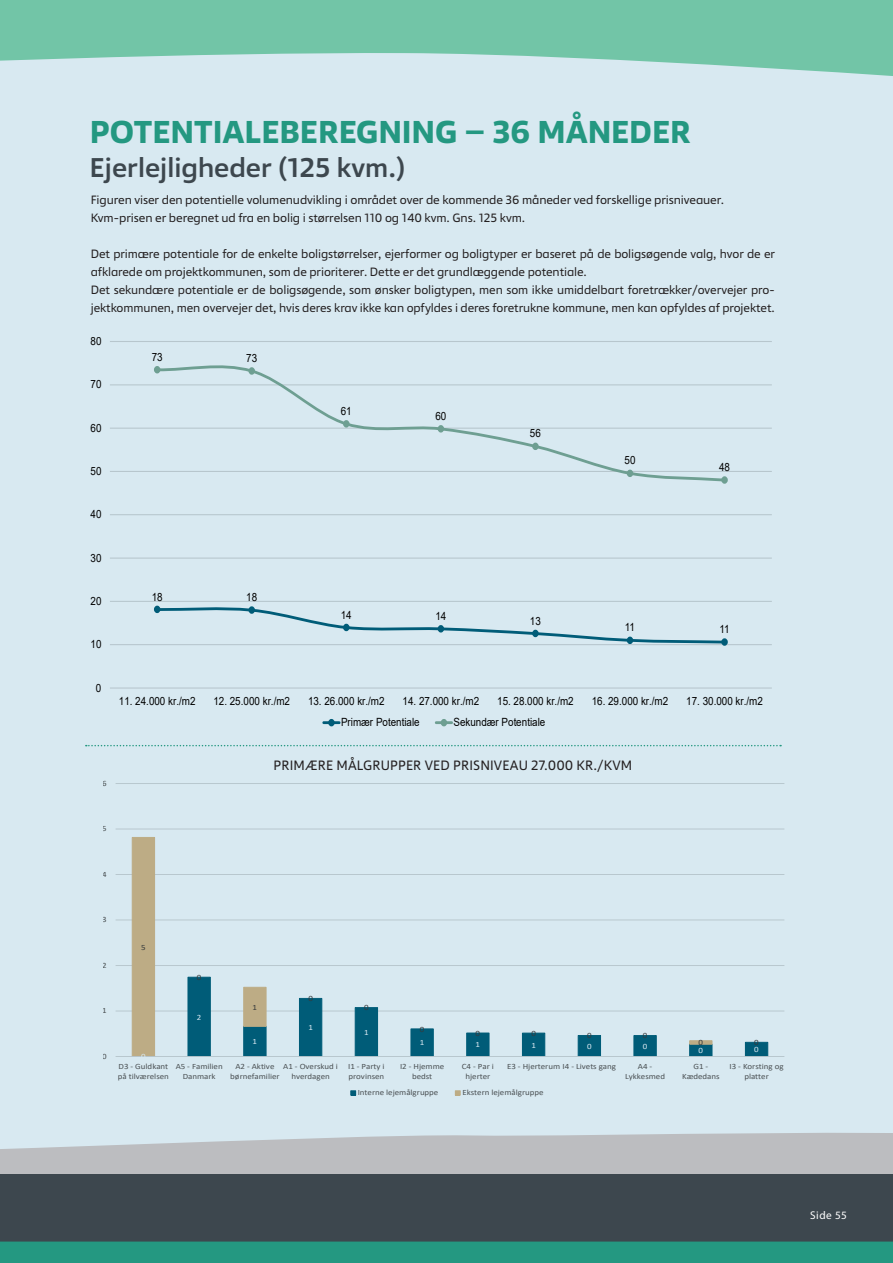
<style>
.page{position:relative;width:893px;height:1263px;background:#d8e9f1}
.page>*{position:absolute;margin:0;border:0;box-sizing:border-box;transform-origin:0 0}
.t1{font:700 31.5px "Vast";letter-spacing:.01em;color:#249881}
.t2{font:500 27px "Vast";color:#3d474e}
.R4{font:13.5px "Vast";letter-spacing:.01em;color:#231f20}
.brødtekst{font:12px/18px "Vast";letter-spacing:-.01em;color:#231f20}
.t3{font:11.25px "Arial";letter-spacing:.005em;color:#000;scale:.87 1}
.t4{font:11.25px "Myriad Pro";letter-spacing:.04em;color:#fff}
.t5{font:8.1px/9.8px "Calibri";color:#595959;text-align:center;scale:1.11 1}
.t6{font:8.1px "Calibri";color:#fff;scale:1.11 1}
.t7{font:8.1px "Calibri";color:#404040;scale:1.11 1}
</style>
<div class="page">
<svg style="left:0;top:1132px;width:893px;height:42px;background:#bfc3c6"></svg>
<svg style="left:0;top:0;width:893px;height:76px;fill:#72c5a7"></svg>
<div style="left:0;top:1174px;width:893px;height:89px;background:#3d474e"></div>
<div style="left:0;top:1241px;width:893px;height:22px;background:#249881"></div>
<svg style="left:86px;top:745px;width:695px;height:1px"></svg>
<hr style="left:110px;top:644px;width:662px;height:1px;background:#d9d9d9">
<hr style="left:110px;top:601px;width:662px;height:1px;background:#d9d9d9">
<hr style="left:110px;top:558px;width:662px;height:1px;background:#d9d9d9">
<hr style="left:110px;top:514px;width:662px;height:1px;background:#d9d9d9">
<hr style="left:110px;top:471px;width:662px;height:1px;background:#d9d9d9">
<hr style="left:110px;top:428px;width:662px;height:1px;background:#d9d9d9">
<hr style="left:110px;top:385px;width:662px;height:1px;background:#d9d9d9">
<hr style="left:110px;top:341px;width:662px;height:1px;background:#d9d9d9">
<hr style="left:110px;top:688px;width:662px;height:1px;background:#d9d9d9">
<div style="left:154px;top:606px;width:7px;height:7px;border:3px solid #006580;border-radius:50%"></div>
<div style="left:248px;top:606px;width:7px;height:8px;border:3px solid #006580;border-radius:50%"></div>
<svg style="left:155px;top:607px;width:572px;height:38px"></svg>
<div style="left:721px;top:638px;width:7px;height:8px;border:3px solid #006580;border-radius:50%"></div>
<svg style="left:155px;top:365px;width:572px;height:117px"></svg>
<div style="left:154px;top:366px;width:7px;height:7px;border:3px solid #83af9b;border-radius:50%"></div>
<div style="left:248px;top:367px;width:7px;height:8px;border:3px solid #83af9b;border-radius:50%"></div>
<div style="left:343px;top:420px;width:7px;height:7px;border:3px solid #83af9b;border-radius:50%"></div>
<div style="left:438px;top:425px;width:6px;height:7px;border:3px solid #83af9b;border-radius:50%"></div>
<div style="left:532px;top:443px;width:7px;height:7px;border:3px solid #83af9b;border-radius:50%"></div>
<div style="left:627px;top:470px;width:6px;height:7px;border:3px solid #83af9b;border-radius:50%"></div>
<div style="left:721px;top:476px;width:7px;height:8px;border:3px solid #83af9b;border-radius:50%"></div>
<hr style="left:324px;top:721px;width:15px;height:3px;background:#006580">
<div style="left:328px;top:719px;width:7px;height:7px;border:3px solid #006580;border-radius:50%"></div>
<hr style="left:436px;top:721px;width:16px;height:3px;background:#83af9b">
<div style="left:441px;top:719px;width:6px;height:7px;border:3px solid #83af9b;border-radius:50%"></div>
<hr style="left:116px;top:1011px;width:668px;height:1px;background:#d9d9d9">
<hr style="left:116px;top:965px;width:668px;height:1px;background:#d9d9d9">
<hr style="left:116px;top:920px;width:668px;height:1px;background:#d9d9d9">
<hr style="left:116px;top:874px;width:668px;height:1px;background:#d9d9d9">
<hr style="left:116px;top:829px;width:668px;height:1px;background:#d9d9d9">
<hr style="left:116px;top:783px;width:668px;height:1px;background:#d9d9d9">
<svg style="left:713px;top:1010px;width:55px;height:46px"></svg>
<svg style="left:132px;top:837px;width:581px;height:219px"></svg>
<hr style="left:116px;top:1056px;width:668px;height:1px;background:#d9d9d9">
<svg style="left:350px;top:1090px;width:6px;height:5px"></svg>
<svg style="left:455px;top:1090px;width:5px;height:5px"></svg>
<p class="t1" style="left:90px;top:111px;width:602px">POTENTIALEBEREGNING – 36 MÅNEDER</p>
<p class="t2" style="left:90px;top:150px;width:317px">Ejerlejligheder (125 kvm.)</p>
<p class="brødtekst" style="left:91px;top:190px;width:635px">Figuren viser den potentielle volumenudvikling i området over de kommende 36 måneder ved forskellige prisniveauer.</p>
<p class="brødtekst" style="left:91px;top:208px;width:436px">Kvm-prisen er beregnet ud fra en bolig i størrelsen 110 og 140 kvm. Gns. 125 kvm.</p>
<p class="brødtekst" style="left:91px;top:244px;width:686px">Det primære potentiale for de enkelte boligstørrelser, ejerformer og boligtyper er baseret på de boligsøgende valg, hvor de er afklarede om projektkommunen, som de prioriterer. Dette er det grundlæggende potentiale.</p>
<p class="brødtekst" style="left:91px;top:280px;width:686px">Det sekundære potentiale er de boligsøgende, som ønsker boligtypen, men som ikke umiddelbart foretrækker/overvejer pro&shy;jektkommunen, men overvejer det, hvis deres krav ikke kan opfyldes i deres foretrukne kommune, men kan opfyldes af projektet.</p>
<p class="t3" style="left:90px;top:333px;width:14px">80</p>
<p class="t3" style="left:90px;top:377px;width:14px">70</p>
<p class="t3" style="left:90px;top:420px;width:14px">60</p>
<p class="t3" style="left:90px;top:463px;width:14px">50</p>
<p class="t3" style="left:152px;top:349px;width:14px">73</p>
<p class="t3" style="left:246px;top:350px;width:14px">73</p>
<p class="t3" style="left:341px;top:403px;width:14px">61</p>
<p class="t3" style="left:435px;top:408px;width:14px">60</p>
<p class="t3" style="left:530px;top:426px;width:14px">56</p>
<p class="t3" style="left:624px;top:453px;width:14px">50</p>
<p class="t3" style="left:719px;top:459px;width:14px">48</p>
<p class="t3" style="left:90px;top:507px;width:14px">40</p>
<p class="t3" style="left:90px;top:550px;width:14px">30</p>
<p class="t3" style="left:90px;top:593px;width:14px">20</p>
<p class="t3" style="left:90px;top:637px;width:14px">10</p>
<p class="t3" style="left:152px;top:589px;width:14px">18</p>
<p class="t3" style="left:246px;top:589px;width:14px">18</p>
<p class="t3" style="left:341px;top:607px;width:14px">14</p>
<p class="t3" style="left:435px;top:608px;width:14px">14</p>
<p class="t3" style="left:530px;top:613px;width:14px">13</p>
<p class="t3" style="left:625px;top:620px;width:13px">11</p>
<p class="t3" style="left:719px;top:621px;width:13px">11</p>
<p class="t3" style="left:96px;top:680px;width:8px">0</p>
<p class="t5" style="left:103px;top:778px;width:6px">6</p>
<p class="t3" style="left:119px;top:693px;width:90px">11. 24.000 kr./m2</p>
<p class="t3" style="left:213px;top:693px;width:90px">12. 25.000 kr./m2</p>
<p class="t3" style="left:308px;top:693px;width:90px">13. 26.000 kr./m2</p>
<p class="t3" style="left:403px;top:693px;width:90px">14. 27.000 kr./m2</p>
<p class="t3" style="left:497px;top:693px;width:90px">15. 28.000 kr./m2</p>
<p class="t3" style="left:592px;top:693px;width:90px">16. 29.000 kr./m2</p>
<p class="t3" style="left:686px;top:693px;width:90px">17. 30.000 kr./m2</p>
<p class="t3" style="left:341px;top:714px;width:92px">Primær Potentiale</p>
<p class="t3" style="left:453px;top:714px;width:107px">Sekundær Potentiale</p>
<p class="R4" style="left:274px;top:757px;width:360px">PRIMÆRE MÅLGRUPPER VED PRISNIVEAU 27.000 KR./KVM</p>
<p class="t5" style="left:103px;top:823px;width:6px">5</p>
<p class="t5" style="left:103px;top:869px;width:6px">4</p>
<p class="t5" style="left:103px;top:914px;width:6px">3</p>
<p class="t5" style="left:103px;top:960px;width:6px">2</p>
<p class="t5" style="left:103px;top:1005px;width:6px">1</p>
<p class="t5" style="left:103px;top:1051px;width:6px">0</p>
<p class="t7" style="left:141px;top:941px;width:6px">5</p>
<p class="t6" style="left:141px;top:1051px;width:6px">0</p>
<p class="t7" style="left:197px;top:971px;width:6px">0</p>
<p class="t6" style="left:197px;top:1011px;width:6px">2</p>
<p class="t7" style="left:253px;top:1001px;width:6px">1</p>
<p class="t6" style="left:253px;top:1036px;width:6px">1</p>
<p class="t7" style="left:308px;top:993px;width:6px">0</p>
<p class="t6" style="left:308px;top:1022px;width:6px">1</p>
<p class="t7" style="left:364px;top:1002px;width:6px">0</p>
<p class="t6" style="left:364px;top:1026px;width:6px">1</p>
<p class="t7" style="left:420px;top:1023px;width:6px">0</p>
<p class="t7" style="left:476px;top:1027px;width:6px">0</p>
<p class="t7" style="left:531px;top:1027px;width:6px">0</p>
<p class="t7" style="left:587px;top:1030px;width:6px">0</p>
<p class="t7" style="left:643px;top:1030px;width:6px">0</p>
<p class="t6" style="left:420px;top:1037px;width:6px">1</p>
<p class="t6" style="left:476px;top:1039px;width:6px">1</p>
<p class="t6" style="left:531px;top:1039px;width:6px">1</p>
<p class="t6" style="left:587px;top:1040px;width:6px">0</p>
<p class="t6" style="left:643px;top:1040px;width:6px">0</p>
<p class="t7" style="left:698px;top:1037px;width:6px">0</p>
<p class="t7" style="left:754px;top:1037px;width:6px">0</p>
<p class="t6" style="left:698px;top:1045px;width:6px">0</p>
<p class="t6" style="left:754px;top:1044px;width:6px">0</p>
<p class="t5" style="left:118px;top:1061px;width:47px;text-align:left">D3 - Guldkant på tilværelsen</p>
<p class="t5" style="left:176px;top:1061px;width:44px">A5 - Familien<br>Danmark</p>
<p class="t5" style="left:230px;top:1061px;width:46px">A2 - Aktive børnefamilier</p>
<p class="t5" style="left:283px;top:1061px;width:51px">A1 - Overskud i hverdagen</p>
<p class="t5" style="left:348px;top:1061px;width:34px;text-align:left">I1 - Party i provinsen</p>
<p class="t5" style="left:400px;top:1061px;width:41px">I2 - Hjemme bedst</p>
<p class="t5" style="left:462px;top:1061px;width:30px">C4 - Par i hjerter</p>
<p class="t5" style="left:507px;top:1061px;width:100px">E3 - Hjerterum I4 - Livets gang</p>
<p class="t5" style="left:625px;top:1061px;width:38px">A4 -<br>Lykkesmed</p>
<p class="t5" style="left:682px;top:1061px;width:35px">G1 -<br>Kædedans</p>
<p class="t5" style="left:729px;top:1061px;width:50px">I3 - Korsting og platter</p>
<p class="t5" style="left:358px;top:1087px;width:74px">Interne lejemålgruppe</p>
<p class="t5" style="left:462px;top:1087px;width:75px">Ekstern lejemålgruppe</p>
<p class="t4" style="left:810px;top:1208px;width:38px">Side 55</p>
</div>
